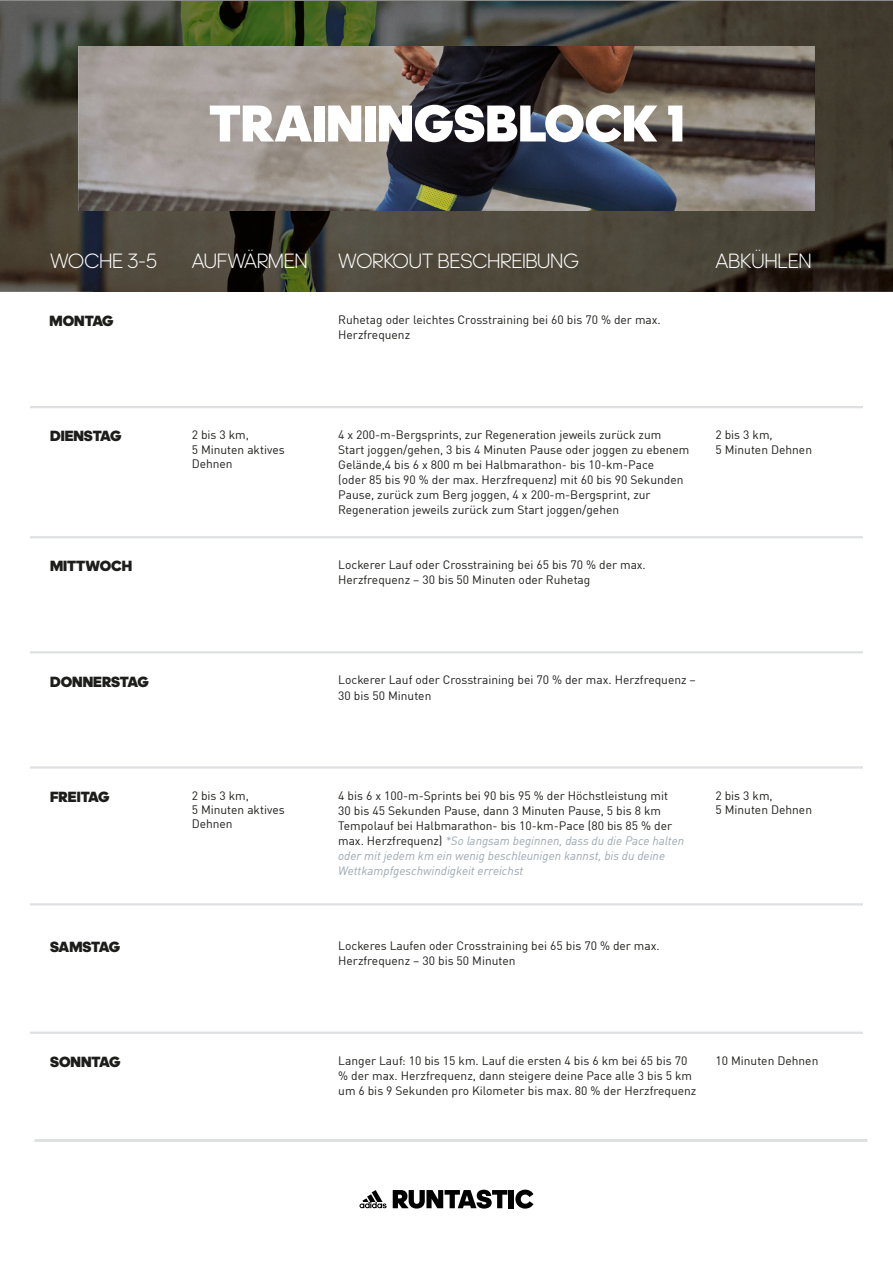
<style>
.page{position:relative;width:893px;height:1263px;background:#fff}
.page>*{position:absolute;margin:0;border:0;box-sizing:border-box;transform-origin:0 0}
.t1{font:900 52.5px "adineue PRO";color:#fff}
.t2{font:300 21px "adineue PRO";letter-spacing:.01em;color:#fff}
.t3{font:900 15px "adineue PRO";color:#1d1d1b}
.t4{font:900 15px "adineue PRO";letter-spacing:-.025em;color:#1d1d1b}
.t5{font:12px/15px "Adihaus DIN";color:#1d1d1b}
.s1{font-style:italic;color:#9da7b1}
</style>
<div class="page">
<img style="left:0;top:1px;width:93px;height:291px">
<img style="left:93px;top:1px;width:800px;height:48px">
<img style="left:800px;top:49px;width:93px;height:243px">
<img style="left:93px;top:210px;width:707px;height:82px">
<svg style="left:359px;top:1190px;width:28px;height:18px"></svg>
<svg style="left:393px;top:1190px;width:114px;height:18px"></svg>
<div style="left:509px;top:1190px;width:5px;height:18px;background:#020203"></div>
<svg style="left:515px;top:1189px;width:18px;height:19px"></svg>
<img style="left:79px;top:47px;width:735px;height:163px">
<hr style="left:30px;top:406px;width:833px;height:2px;background:#dee0e1">
<hr style="left:30px;top:536px;width:833px;height:2px;background:#dee0e1">
<hr style="left:30px;top:651px;width:833px;height:2px;background:#dee0e1">
<hr style="left:30px;top:766px;width:833px;height:2px;background:#dee0e1">
<hr style="left:30px;top:903px;width:833px;height:2px;background:#dee0e1">
<hr style="left:30px;top:1031px;width:833px;height:3px;background:#dee0e1">
<hr style="left:34px;top:1139px;width:833px;height:3px;background:#dee0e1">
<h1 class="t1" style="left:209px;top:92px;width:476px">TRAININGSBLOCK 1</h1>
<h2 class="t2" style="left:50px;top:249px;width:109px">WOCHE 3-5</h2>
<h2 class="t2" style="left:192px;top:249px;width:117px">AUFWÄRMEN</h2>
<h2 class="t2" style="left:338px;top:249px;width:242px">WORKOUT BESCHREIBUNG</h2>
<h2 class="t2" style="left:715px;top:249px;width:97px">ABKÜHLEN</h2>
<p class="t3" style="left:50px;top:312px;width:66px">MONTAG</p>
<p class="t5" style="left:338px;top:311px;width:324px">Ruhetag oder leichtes Crosstraining bei 60 bis 70 % der max.<br>Herzfrequenz</p>
<p class="t3" style="left:50px;top:427px;width:73px">DIENSTAG</p>
<p class="t5" style="left:192px;top:426px;width:94px;line-height:14.4px">2 bis 3 km,<br>5 Minuten aktives<br>Dehnen</p>
<p class="t5" style="left:338px;top:426px;width:353px">4 x 200-m-Bergsprints, zur Regeneration jeweils zurück zum Start joggen/gehen, 3 bis 4 Minuten Pause oder joggen zu ebenem Gelände,4 bis 6 x 800 m bei Halbmarathon- bis 10-km-Pace<br>(oder 85 bis 90 % der max. Herzfrequenz) mit 60 bis 90 Sekunden Pause, zurück zum Berg joggen, 4 x 200-m-Bergsprint, zur Regeneration jeweils zurück zum Start joggen/gehen</p>
<p class="t5" style="left:715px;top:426px;width:98px;line-height:14.4px">2 bis 3 km,<br>5 Minuten Dehnen</p>
<p class="t3" style="left:50px;top:557px;width:84px">MITTWOCH</p>
<p class="t5" style="left:338px;top:556px;width:309px">Lockerer Lauf oder Crosstraining bei 65 bis 70 % der max.<br>Herzfrequenz – 30 bis 50 Minuten oder Ruhetag</p>
<p class="t3" style="left:50px;top:672px;width:100px">DONNERSTAG</p>
<p class="t5" style="left:338px;top:671px;width:359px">Lockerer Lauf oder Crosstraining bei 70 % der max. Herzfrequenz –<br>30 bis 50 Minuten</p>
<p class="t3" style="left:50px;top:787px;width:61px">FREITAG</p>
<p class="t5" style="left:192px;top:787px;width:94px;line-height:14.4px">2 bis 3 km,<br>5 Minuten aktives<br>Dehnen</p>
<p class="t5" style="left:338px;top:786px;width:347px">4 bis 6 x 100-m-Sprints bei 90 bis 95 % der Höchstleistung mit<br>30 bis 45 Sekunden Pause, dann 3 Minuten Pause, 5 bis 8 km Tempolauf bei Halbmarathon- bis 10-km-Pace (80 bis 85 % der max. Herzfrequenz) <span class="s1">*So langsam beginnen, dass du die Pace halten oder mit jedem km ein wenig beschleunigen kannst, bis du deine Wettkampfgeschwindigkeit erreichst</span></p>
<p class="t5" style="left:715px;top:787px;width:98px;line-height:14.4px">2 bis 3 km,<br>5 Minuten Dehnen</p>
<p class="t4" style="left:50px;top:938px;width:72px">SAMSTAG</p>
<p class="t5" style="left:338px;top:937px;width:323px">Lockeres Laufen oder Crosstraining bei 65 bis 70 % der max.<br>Herzfrequenz – 30 bis 50 Minuten</p>
<p class="t3" style="left:50px;top:1053px;width:72px">SONNTAG</p>
<p class="t5" style="left:338px;top:1052px;width:360px">Langer Lauf: 10 bis 15 km. Lauf die ersten 4 bis 6 km bei 65 bis 70 % der max. Herzfrequenz, dann steigere deine Pace alle 3 bis 5 km um 6 bis 9 Sekunden pro Kilometer bis max. 80 % der Herzfrequenz</p>
<p class="t5" style="left:715px;top:1052px;width:105px">10 Minuten Dehnen</p>
</div>
